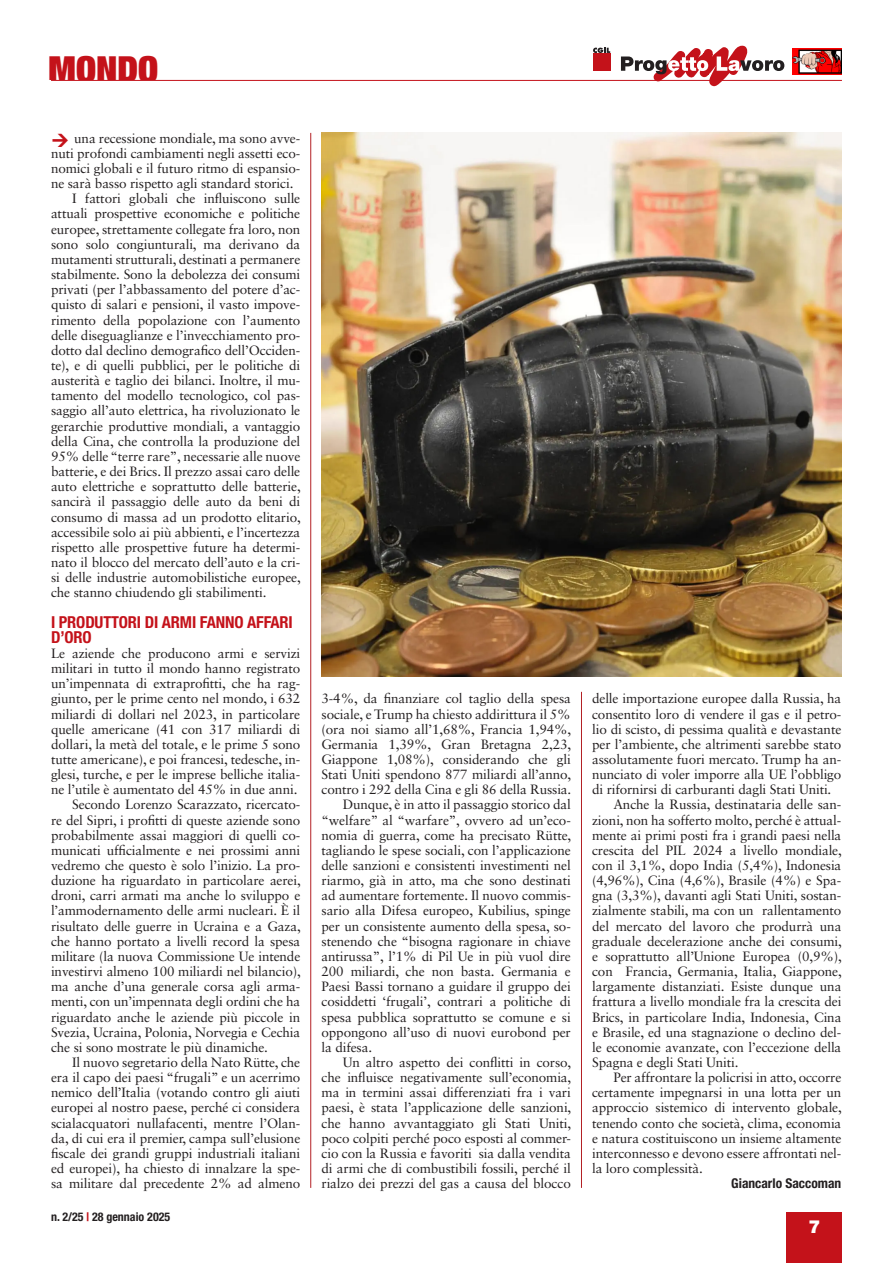
<style>
.page{position:relative;width:893px;height:1263px;background:#fff}
.page>*{position:absolute;margin:0;border:0;box-sizing:border-box;transform-origin:0 0}
.t1{font:900 condensed 36px "Helvetica Neue LT Std";color:#c4121a}
.t2{font:900 18px "Helvetica Neue LT Std";color:#fff}
.tITOLETTO{font:700 condensed 16.5px/15.1px "Helvetica Neue LT Std";letter-spacing:-.01em;color:#c4121a}
.t3{font:13.5px/15.1px "Sabon LT Std";letter-spacing:-.01em;color:#231f20;text-align:justify}
.Firma{font:700 condensed 13.5px "Helvetica Neue LT Std";color:#231f20}
.t4{font:700 condensed 12px "Helvetica Neue LT Std";color:#231f20}
.s1{color:#c4121a}
</style>
<div class="page">
<svg style="left:621px;top:46px;width:163px;height:40px"></svg>
<svg style="left:593px;top:48px;width:17px;height:5px"></svg>
<div style="left:593px;top:54px;width:17px;height:17px;background:#c4121a"></div>
<div style="left:787px;top:1212px;width:55px;height:51px;background:#c4121a"></div>
<img style="left:792px;top:49px;width:49px;height:25px">
<hr style="left:51px;top:80px;width:791px;height:1px;background:#c4121a">
<hr style="left:310px;top:133px;width:1px;height:1055px;background:#b32024">
<hr style="left:581px;top:692px;width:1px;height:496px;background:#b32024">
<img style="left:322px;top:133px;width:520px;height:543px">
<p class="t1" style="left:48px;top:46px;width:112px">MONDO</p>
<p class="t3" style="left:51px;top:130px;width:251px;text-indent:23px">una recessione mondiale, ma sono avve&shy;nuti profondi cambiamenti negli assetti eco&shy;nomici globali e il futuro ritmo di espansio&shy;ne sarà basso rispetto agli standard storici.</p>
<p class="t3" style="left:51px;top:191px;width:251px;text-indent:21px">I fattori globali che influiscono sulle attuali prospettive economiche e politiche europee, strettamente collegate fra loro, non sono solo congiunturali, ma derivano da mutamenti strutturali, destinati a permanere stabilmente. Sono la debolezza dei consumi privati (per l’abbassamento del potere d’ac&shy;quisto di salari e pensioni, il vasto impove&shy;rimento della popolazione con l’aumento delle diseguaglianze e l’invecchiamento pro&shy;dotto dal declino demografico dell’Occiden&shy;te), e di quelli pubblici, per le politiche di austerità e taglio dei bilanci. Inoltre, il mu&shy;tamento del modello tecnologico, col pas&shy;saggio all’auto elettrica, ha rivoluzionato le gerarchie produttive mondiali, a vantaggio della Cina, che controlla la produzione del 95% delle “terre rare”, necessarie alle nuove batterie, e dei Brics. Il prezzo assai caro delle auto elettriche e soprattutto delle batterie, sancirà il passaggio delle auto da beni di consumo di massa ad un prodotto elitario, accessibile solo ai più abbienti, e l’incertezza rispetto alle prospettive future ha determi&shy;nato il blocco del mercato dell’auto e la cri&shy;si delle industrie automobilistiche europee, che stanno chiudendo gli stabilimenti.</p>
<p class="tITOLETTO" style="left:51px;top:614px;width:243px">I PRODUTTORI DI ARMI FANNO AFFARI<br>D’ORO</p>
<p class="t3" style="left:51px;top:645px;width:251px">Le aziende che producono armi e servizi militari in tutto il mondo hanno registrato un’impennata di extraprofitti, che ha rag&shy;giunto, per le prime cento nel mondo, i 632 miliardi di dollari nel 2023, in particolare quelle americane (41 con 317 miliardi di dollari, la metà del totale, e le prime 5 sono tutte americane), e poi francesi, tedesche, in&shy;glesi, turche, e per le imprese belliche italia&shy;ne l’utile è aumentato del 45% in due anni.</p>
<p class="t3" style="left:51px;top:797px;width:251px;text-indent:21px">Secondo Lorenzo Scarazzato, ricercato&shy;re del Sipri, i profitti di queste aziende sono probabilmente assai maggiori di quelli co&shy;municati ufficialmente e nei prossimi anni vedremo che questo è solo l’inizio. La pro&shy;duzione ha riguardato in particolare aerei, droni, carri armati ma anche lo sviluppo e l’ammodernamento delle armi nucleari. È il risultato delle guerre in Ucraina e a Gaza, che hanno portato a livelli record la spesa militare (la nuova Commissione Ue intende investirvi almeno 100 miliardi nel bilancio), ma anche d’una generale corsa agli arma&shy;menti, con un’impennata degli ordini che ha riguardato anche le aziende più piccole in Svezia, Ucraina, Polonia, Norvegia e Cechia che si sono mostrate le più dinamiche.</p>
<p class="t3" style="left:51px;top:1054px;width:251px;text-indent:21px">Il nuovo segretario della Nato Rütte, che era il capo dei paesi “frugali” e un acerrimo nemico dell’Italia (votando contro gli aiuti europei al nostro paese, perché ci considera scialacquatori nullafacenti, mentre l’Olan&shy;da, di cui era il premier, campa sull’elusione fiscale dei grandi gruppi industriali italiani ed europei), ha chiesto di innalzare la spe&shy;sa militare dal precedente 2% ad almeno</p>
<p class="t4" style="left:51px;top:1209px;width:121px">n. 2/25 <span class="s1">|</span> 28 gennaio 2025</p>
<p class="t3" style="left:322px;top:691px;width:251px">3-4%, da finanziare col taglio della spesa sociale, e Trump ha chiesto addirittura il 5% (ora noi siamo all’1,68%, Francia 1,94%, Germania 1,39%, Gran Bretagna 2,23, Giappone 1,08%), considerando che gli Stati Uniti spendono 877 miliardi all’anno, contro i 292 della Cina e gli 86 della Russia.</p>
<p class="t3" style="left:322px;top:797px;width:251px;text-indent:21px">Dunque, è in atto il passaggio storico dal “welfare” al “warfare”, ovvero ad un’eco&shy;nomia di guerra, come ha precisato Rütte, tagliando le spese sociali, con l’applicazione delle sanzioni e consistenti investimenti nel riarmo, già in atto, ma che sono destinati ad aumentare fortemente. Il nuovo commis&shy;sario alla Difesa europeo, Kubilius, spinge per un consistente aumento della spesa, so&shy;stenendo che “bisogna ragionare in chiave antirussa”, l’1% di Pil Ue in più vuol dire 200 miliardi, che non basta. Germania e Paesi Bassi tornano a guidare il gruppo dei cosiddetti ‘frugali’, contrari a politiche di spesa pubblica soprattutto se comune e si oppongono all’uso di nuovi eurobond per la difesa.</p>
<p class="t3" style="left:322px;top:1054px;width:251px;text-indent:21px">Un altro aspetto dei conflitti in corso, che influisce negativamente sull’economia, ma in termini assai differenziati fra i vari paesi, è stata l’applicazione delle sanzioni, che hanno avvantaggiato gli Stati Uniti, poco colpiti perché poco esposti al commer&shy;cio con la Russia e favoriti sia dalla vendita di armi che di combustibili fossili, perché il rialzo dei prezzi del gas a causa del blocco</p>
<p class="t3" style="left:592px;top:691px;width:251px">delle importazione europee dalla Russia, ha consentito loro di vendere il gas e il petro&shy;lio di scisto, di pessima qualità e devastante per l’ambiente, che altrimenti sarebbe stato assolutamente fuori mercato. Trump ha an&shy;nunciato di voler imporre alla UE l’obbligo di rifornirsi di carburanti dagli Stati Uniti.</p>
<p class="t3" style="left:592px;top:797px;width:251px;text-indent:21px">Anche la Russia, destinataria delle san&shy;zioni, non ha sofferto molto, perché è attual&shy;mente ai primi posti fra i grandi paesi nella crescita del PIL 2024 a livello mondiale, con il 3,1%, dopo India (5,4%), Indonesia (4,96%), Cina (4,6%), Brasile (4%) e Spa&shy;gna (3,3%), davanti agli Stati Uniti, sostan&shy;zialmente stabili, ma con un rallentamento del mercato del lavoro che produrrà una graduale decelerazione anche dei consumi, e soprattutto all’Unione Europea (0,9%), con Francia, Germania, Italia, Giappone, largamente distanziati. Esiste dunque una frattura a livello mondiale fra la crescita dei Brics, in particolare India, Indonesia, Cina e Brasile, ed una stagnazione o declino del&shy;le economie avanzate, con l’eccezione della Spagna e degli Stati Uniti.</p>
<p class="t3" style="left:592px;top:1070px;width:251px;text-indent:21px">Per affrontare la policrisi in atto, occorre certamente impegnarsi in una lotta per un approccio sistemico di intervento globale, tenendo conto che società, clima, economia e natura costituiscono un insieme altamente interconnesso e devono essere affrontati nel&shy;la loro complessità.</p>
<p class="Firma" style="left:731px;top:1175px;width:112px">Giancarlo Saccoman</p>
<h2 class="t2" style="left:808px;top:1216px;width:14px">7</h2>
</div>
